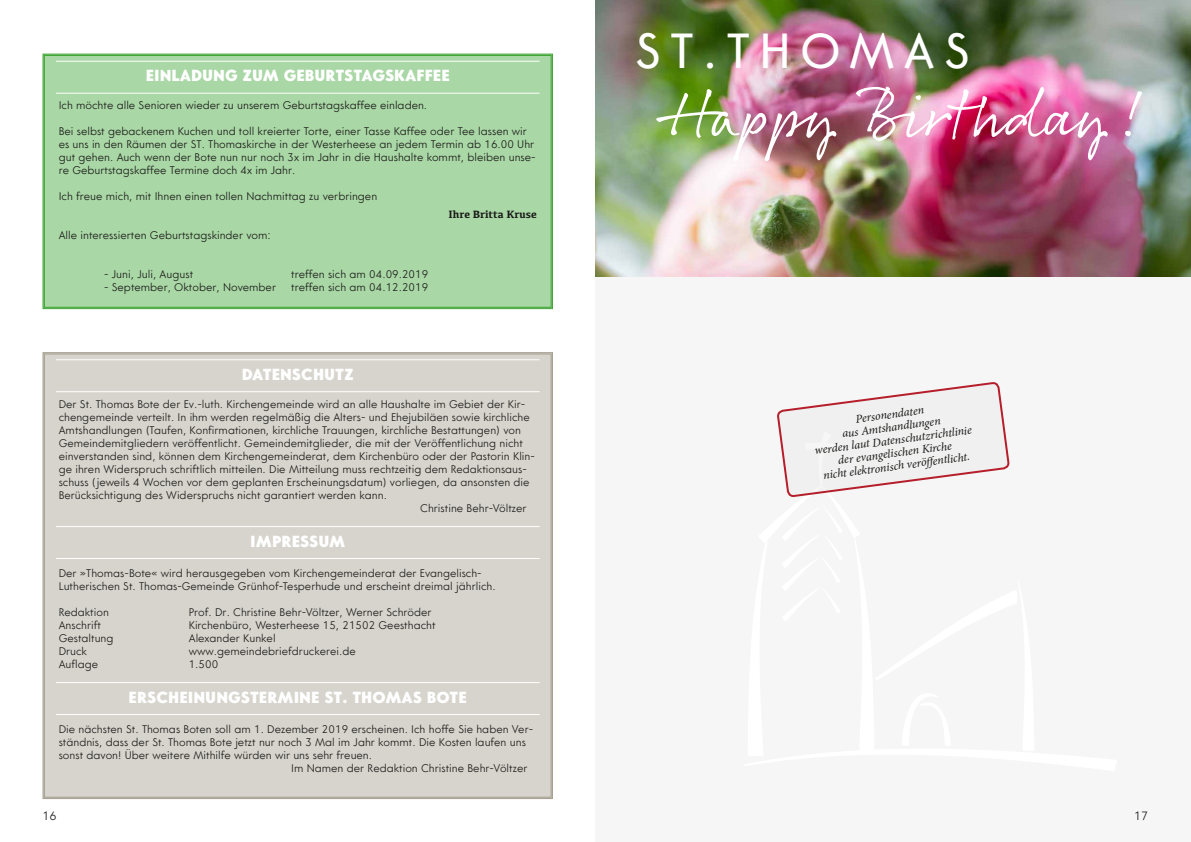
<style>
.page{position:relative;width:1191px;height:842px;background:#fff}
.page>*{position:absolute;margin:0;border:0;box-sizing:border-box;transform-origin:0 0}
.t1{font:65px "Rollerscript Smooth";letter-spacing:.01em;color:#fff}
.t2{font:49px "Core Sans G";letter-spacing:.19em;color:#fff}
.t3{font:800 16px "Core Sans G";color:#fff}
.t4{font:italic 12px/13px "Minion Pro";color:#1a1a18;text-align:center}
.t5{font:300 12px "Core Sans G";color:#1a1a18}
.t6{font:300 11px/13px "Core Sans G";color:#1a1a18}
.t7{font:700 11px "Kefa";color:#1a1a18}
</style>
<div class="page">
<div style="left:42px;top:352px;width:511px;height:447px;background:#d7d4cd"></div>
<img style="left:595px;top:0;width:596px;height:277px">
<div style="left:595px;top:278px;width:596px;height:564px;background:#f6f6f6"></div>
<div style="left:42px;top:53px;width:511px;height:257px;background:#a9d7a5"></div>
<div style="left:44px;top:55px;width:507px;height:252px;border:1px solid #3da434"></div>
<svg style="left:777px;top:382px;width:233px;height:115px"></svg>
<h3 class="t3" style="left:146px;top:66px;width:305px">EINLADUNG ZUM GEBURTSTAGSKAFFEE</h3>
<p class="t6" style="left:59px;top:99px;width:370px">Ich möchte alle Senioren wieder zu unserem Geburtstagskaffee einladen.</p>
<p class="t6" style="left:59px;top:125px;width:478px">Bei selbst gebackenem Kuchen und toll kreierter Torte, einer Tasse Kaffee oder Tee lassen wir es uns in den Räumen der ST. Thomaskirche in der Westerheese an jedem Termin ab 16.00 Uhr gut gehen. Auch wenn der Bote nun nur noch 3x im Jahr in die Haushalte kommt, bleiben unse&shy;re Geburtstagskaffee Termine doch 4x im Jahr.</p>
<p class="t6" style="left:59px;top:190px;width:320px">Ich freue mich, mit Ihnen einen tollen Nachmittag zu verbringen</p>
<p class="t7" style="left:448px;top:207px;width:90px">Ihre Britta Kruse</p>
<p class="t6" style="left:59px;top:229px;width:213px">Alle interessierten Geburtstagskinder vom:</p>
<p class="t6" style="left:104px;top:268px;width:91px">- Juni, Juli, August</p>
<p class="t6" style="left:291px;top:268px;width:139px">treffen sich am 04.09.2019</p>
<p class="t6" style="left:104px;top:281px;width:173px">- September, Oktober, November</p>
<p class="t6" style="left:291px;top:281px;width:139px">treffen sich am 04.12.2019</p>
<h3 class="t3" style="left:242px;top:365px;width:114px">DATENSCHUTZ</h3>
<p class="t6" style="left:59px;top:398px;width:468px">Der St. Thomas Bote der Ev.-luth. Kirchengemeinde wird an alle Haushalte im Gebiet der Kir-</p>
<p class="t6" style="left:59px;top:411px;width:472px">chengemeinde verteilt. In ihm werden regelmäßig die Alters- und Ehejubiläen sowie kirchliche</p>
<p class="t6" style="left:59px;top:424px;width:464px">Amtshandlungen (Taufen, Konfirmationen, kirchliche Trauungen, kirchliche Bestattungen) von</p>
<p class="t6" style="left:59px;top:437px;width:466px">Gemeindemitgliedern veröffentlicht. Gemeindemitglieder, die mit der Veröffentlichung nicht</p>
<p class="t6" style="left:59px;top:450px;width:478px">einverstanden sind, können dem Kirchengemeinderat, dem Kirchenbüro oder der Pastorin Klin-</p>
<p class="t6" style="left:59px;top:463px;width:470px">ge ihren Widerspruch schriftlich mitteilen. Die Mitteilung muss rechtzeitig dem Redaktionsaus-</p>
<p class="t6" style="left:59px;top:476px;width:472px">schuss (jeweils 4 Wochen vor dem geplanten Erscheinungsdatum) vorliegen, da ansonsten die</p>
<p class="t6" style="left:59px;top:489px;width:330px">Berücksichtigung des Widerspruchs nicht garantiert werden kann.</p>
<p class="t6" style="left:420px;top:502px;width:108px">Christine Behr-Völtzer</p>
<h3 class="t3" style="left:250px;top:531px;width:96px">IMPRESSUM</h3>
<p class="t6" style="left:59px;top:567px;width:438px">Der »Thomas-Bote« wird herausgegeben vom Kirchengemeinderat der Evangelisch-<br>Lutherischen St. Thomas-Gemeinde Grünhof-Tesperhude und erscheint dreimal jährlich.</p>
<p class="t6" style="left:59px;top:606px;width:52px">Redaktion</p>
<p class="t6" style="left:189px;top:606px;width:244px">Prof. Dr. Christine Behr-Völtzer, Werner Schröder</p>
<p class="t6" style="left:59px;top:619px;width:44px">Anschrift</p>
<p class="t6" style="left:189px;top:619px;width:248px">Kirchenbüro, Westerheese 15, 21502 Geesthacht</p>
<p class="t6" style="left:59px;top:632px;width:56px">Gestaltung</p>
<p class="t6" style="left:189px;top:632px;width:88px">Alexander Kunkel</p>
<p class="t6" style="left:59px;top:645px;width:30px">Druck</p>
<p class="t6" style="left:189px;top:645px;width:168px">www.gemeindebriefdruckerei.de</p>
<p class="t6" style="left:59px;top:658px;width:41px">Auflage</p>
<p class="t6" style="left:189px;top:658px;width:31px">1.500</p>
<h3 class="t3" style="left:129px;top:687px;width:340px">ERSCHEINUNGSTERMINE ST. THOMAS BOTE</h3>
<p class="t6" style="left:59px;top:723px;width:476px">Die nächsten St. Thomas Boten soll am 1. Dezember 2019 erscheinen. Ich hoffe Sie haben Ver-</p>
<p class="t6" style="left:59px;top:736px;width:469px">ständnis, dass der St. Thomas Bote jetzt nur noch 3 Mal im Jahr kommt. Die Kosten laufen uns</p>
<p class="t6" style="left:59px;top:749px;width:315px">sonst davon! Über weitere Mithilfe würden wir uns sehr freuen.</p>
<p class="t6" style="left:291px;top:762px;width:238px">Im Namen der Redaktion Christine Behr-Völtzer</p>
<p class="t5" style="left:43px;top:808px;width:16px">16</p>
<h2 class="t2" style="left:635px;top:21px;width:336px">ST.THOMAS</h2>
<h1 class="t1" style="left:662px;top:74px;width:487px">Happy Birthday!</h1>
<p class="t4" style="left:810px;top:417px;width:160px;rotate:-7deg">Personendaten<br>aus Amtshandlungen<br>werden laut Datenschutzrichtlinie der evangelischen Kirche<br>nicht elektronisch veröffentlicht.</p>
<p class="t5" style="left:1134px;top:808px;width:16px">17</p>
</div>
